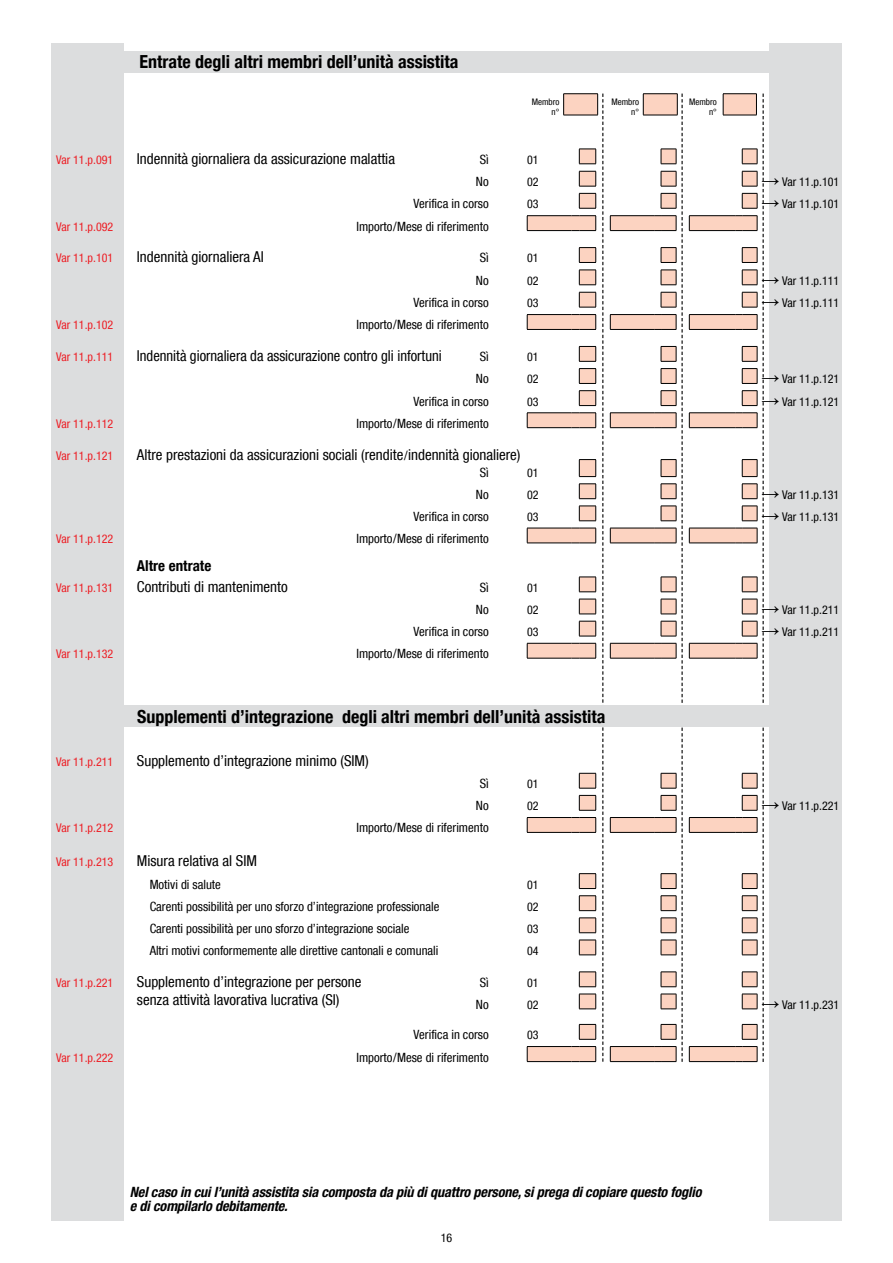
<style>
.page{position:relative;width:893px;height:1263px;background:#fff}
.page>*{position:absolute;margin:0;border:0;box-sizing:border-box;transform-origin:0 0}
.Text_10_12{font:700 condensed 18px "Helvetica Neue LT Com";color:#000}
.text_8_9{font:condensed 15px/18px "Helvetica Neue LT Com";color:#000}
.Text_10_12-2{font:700 condensed 15px "Helvetica Neue LT Com";color:#000}
.Text_10_12-3{font:italic 700 condensed 14.25px/14.2px "Helvetica Neue LT Com";letter-spacing:-.01em;color:#000}
.text_8_9-2{font:condensed 12.75px "Helvetica Neue LT Com";color:#000}
.text_8_9-3{font:condensed 12px "Helvetica Neue LT Com";color:#000}
.text_8_9-4{font:condensed 12px "Helvetica Neue LT Com";color:#ed1d24}
.text_8_9-5{font:condensed 9px/10.5px "Helvetica Neue LT Com";color:#000;text-align:right}
.s1{font-family:"Times New Roman";font-weight:700;font-stretch:normal;font-size:18px}
.s2{font-size:12.75px}
</style>
<div class="page">
<div style="left:51px;top:43px;width:72px;height:1177px;background:#dcddde"></div>
<div style="left:770px;top:43px;width:72px;height:1177px;background:#dcddde"></div>
<hr style="left:563px;top:93px;width:35px;height:1px;background:#000">
<hr style="left:643px;top:93px;width:34px;height:1px;background:#000">
<hr style="left:723px;top:93px;width:34px;height:1px;background:#000">
<svg style="left:527px;top:216px;width:36px;height:442px"></svg>
<hr style="left:527px;top:215px;width:44px;height:1px;background:#000">
<svg style="left:527px;top:216px;width:1px;height:14px"></svg>
<hr style="left:527px;top:230px;width:44px;height:1px;background:#000">
<hr style="left:527px;top:314px;width:44px;height:1px;background:#000">
<svg style="left:527px;top:315px;width:1px;height:14px"></svg>
<hr style="left:527px;top:329px;width:44px;height:1px;background:#000">
<hr style="left:527px;top:412px;width:44px;height:1px;background:#000">
<svg style="left:527px;top:413px;width:1px;height:14px"></svg>
<hr style="left:527px;top:427px;width:44px;height:1px;background:#000">
<hr style="left:527px;top:528px;width:44px;height:1px;background:#000">
<svg style="left:527px;top:528px;width:1px;height:15px"></svg>
<hr style="left:527px;top:543px;width:44px;height:1px;background:#000">
<hr style="left:527px;top:643px;width:44px;height:1px;background:#000">
<svg style="left:527px;top:643px;width:1px;height:15px"></svg>
<hr style="left:527px;top:658px;width:44px;height:1px;background:#000">
<div style="left:120px;top:51px;width:658px;height:21px;background:#dcddde"></div>
<svg style="left:528px;top:818px;width:35px;height:243px"></svg>
<hr style="left:527px;top:817px;width:44px;height:1px;background:#000">
<svg style="left:527px;top:818px;width:1px;height:14px"></svg>
<hr style="left:527px;top:832px;width:44px;height:1px;background:#000">
<hr style="left:527px;top:1046px;width:44px;height:1px;background:#000">
<svg style="left:527px;top:1047px;width:1px;height:14px"></svg>
<hr style="left:527px;top:1061px;width:44px;height:1px;background:#000">
<svg style="left:563px;top:94px;width:201px;height:968px"></svg>
<div style="left:118px;top:705px;width:657px;height:22px;background:#dcddde"></div>
<p class="Text_10_12" style="left:140px;top:51px;width:320px">Entrate degli altri membri dell’unità assistita</p>
<p class="text_8_9-5" style="left:532px;top:96px;width:29px">Membro n°</p>
<p class="text_8_9-5" style="left:611px;top:96px;width:29px">Membro n°</p>
<p class="text_8_9-5" style="left:689px;top:96px;width:29px">Membro n°</p>
<p class="text_8_9-4" style="left:56px;top:152px;width:59px">Var 11.p.091</p>
<p class="text_8_9" style="left:137px;top:149px;width:260px">Indennità giornaliera da assicurazione malattia</p>
<p class="text_8_9-2" style="left:480px;top:152px;width:10px">Sì</p>
<p class="text_8_9-3" style="left:527px;top:152px;width:13px">01</p>
<p class="text_8_9-2" style="left:476px;top:174px;width:14px">No</p>
<p class="text_8_9-3" style="left:527px;top:175px;width:13px">02</p>
<p class="text_8_9-3" style="left:762px;top:175px;width:79px"><span class="s1">→</span> Var 11.p.101</p>
<p class="text_8_9-2" style="left:414px;top:196px;width:77px">Verifica in corso</p>
<p class="text_8_9-3" style="left:527px;top:197px;width:13px">03</p>
<p class="text_8_9-3" style="left:762px;top:197px;width:79px"><span class="s1">→</span> Var 11.p.101</p>
<p class="text_8_9-4" style="left:56px;top:219px;width:59px">Var 11.p.092</p>
<p class="text_8_9-2" style="left:356px;top:219px;width:134px">Importo/Mese di riferimento</p>
<p class="text_8_9-4" style="left:56px;top:251px;width:59px">Var 11.p.101</p>
<p class="text_8_9" style="left:137px;top:248px;width:128px">Indennità giornaliera AI</p>
<p class="text_8_9-2" style="left:480px;top:250px;width:10px">Sì</p>
<p class="text_8_9-3" style="left:527px;top:251px;width:13px">01</p>
<p class="text_8_9-2" style="left:476px;top:273px;width:14px">No</p>
<p class="text_8_9-3" style="left:527px;top:273px;width:13px">02</p>
<p class="text_8_9-3" style="left:762px;top:273px;width:79px"><span class="s1">→</span> Var 11.p.111</p>
<p class="text_8_9-2" style="left:414px;top:295px;width:77px">Verifica in corso</p>
<p class="text_8_9-3" style="left:527px;top:296px;width:13px">03</p>
<p class="text_8_9-3" style="left:762px;top:296px;width:79px"><span class="s1">→</span> Var 11.p.111</p>
<p class="text_8_9-4" style="left:56px;top:318px;width:59px">Var 11.p.102</p>
<p class="text_8_9-2" style="left:356px;top:317px;width:134px">Importo/Mese di riferimento</p>
<p class="text_8_9-4" style="left:56px;top:350px;width:59px">Var 11.p.111</p>
<p class="text_8_9" style="left:137px;top:347px;width:306px">Indennità giornaliera da assicurazione contro gli infortuni</p>
<p class="text_8_9-2" style="left:480px;top:349px;width:10px">Sì</p>
<p class="text_8_9-3" style="left:527px;top:350px;width:13px">01</p>
<p class="text_8_9-2" style="left:476px;top:371px;width:14px">No</p>
<p class="text_8_9-3" style="left:527px;top:372px;width:13px">02</p>
<p class="text_8_9-3" style="left:762px;top:372px;width:79px"><span class="s1">→</span> Var 11.p.121</p>
<p class="text_8_9-2" style="left:414px;top:393px;width:77px">Verifica in corso</p>
<p class="text_8_9-3" style="left:527px;top:394px;width:13px">03</p>
<p class="text_8_9-3" style="left:762px;top:394px;width:79px"><span class="s1">→</span> Var 11.p.121</p>
<p class="text_8_9-4" style="left:56px;top:416px;width:59px">Var 11.p.112</p>
<p class="text_8_9-2" style="left:356px;top:416px;width:134px">Importo/Mese di riferimento</p>
<p class="text_8_9-4" style="left:56px;top:448px;width:59px">Var 11.p.121</p>
<p class="text_8_9" style="left:137px;top:445px;width:385px">Altre prestazioni da assicurazioni sociali (rendite<span class="s2">/</span>indennità gionaliere)</p>
<p class="text_8_9-2" style="left:480px;top:465px;width:10px">Sì</p>
<p class="text_8_9-3" style="left:527px;top:465px;width:13px">01</p>
<p class="text_8_9-2" style="left:476px;top:487px;width:14px">No</p>
<p class="text_8_9-3" style="left:527px;top:487px;width:13px">02</p>
<p class="text_8_9-3" style="left:762px;top:487px;width:79px"><span class="s1">→</span> Var 11.p.131</p>
<p class="text_8_9-2" style="left:414px;top:509px;width:77px">Verifica in corso</p>
<p class="text_8_9-3" style="left:527px;top:509px;width:13px">03</p>
<p class="text_8_9-3" style="left:762px;top:509px;width:79px"><span class="s1">→</span> Var 11.p.131</p>
<p class="text_8_9-4" style="left:56px;top:532px;width:59px">Var 11.p.122</p>
<p class="text_8_9-2" style="left:356px;top:531px;width:134px">Importo/Mese di riferimento</p>
<p class="Text_10_12-2" style="left:137px;top:556px;width:76px">Altre entrate</p>
<p class="text_8_9-4" style="left:56px;top:580px;width:59px">Var 11.p.131</p>
<p class="text_8_9" style="left:137px;top:577px;width:152px">Contributi di mantenimento</p>
<p class="text_8_9-2" style="left:480px;top:580px;width:10px">Sì</p>
<p class="text_8_9-3" style="left:527px;top:580px;width:13px">01</p>
<p class="text_8_9-2" style="left:476px;top:602px;width:14px">No</p>
<p class="text_8_9-3" style="left:527px;top:603px;width:13px">02</p>
<p class="text_8_9-3" style="left:762px;top:603px;width:79px"><span class="s1">→</span> Var 11.p.211</p>
<p class="text_8_9-2" style="left:414px;top:624px;width:77px">Verifica in corso</p>
<p class="text_8_9-3" style="left:527px;top:625px;width:13px">03</p>
<p class="text_8_9-3" style="left:762px;top:625px;width:79px"><span class="s1">→</span> Var 11.p.211</p>
<p class="text_8_9-4" style="left:56px;top:647px;width:59px">Var 11.p.132</p>
<p class="text_8_9-2" style="left:356px;top:646px;width:134px">Importo/Mese di riferimento</p>
<p class="Text_10_12" style="left:137px;top:705px;width:470px">Supplementi d’integrazione degli altri membri dell’unità assistita</p>
<p class="text_8_9-4" style="left:56px;top:755px;width:59px">Var 11.p.211</p>
<p class="text_8_9" style="left:137px;top:751px;width:233px">Supplemento d’integrazione minimo (SIM)</p>
<p class="text_8_9-2" style="left:480px;top:776px;width:10px">Sì</p>
<p class="text_8_9-3" style="left:527px;top:777px;width:13px">01</p>
<p class="text_8_9-2" style="left:476px;top:798px;width:14px">No</p>
<p class="text_8_9-3" style="left:527px;top:799px;width:13px">02</p>
<p class="text_8_9-3" style="left:762px;top:799px;width:79px"><span class="s1">→</span> Var 11.p.221</p>
<p class="text_8_9-4" style="left:56px;top:821px;width:59px">Var 11.p.212</p>
<p class="text_8_9-2" style="left:356px;top:820px;width:134px">Importo/Mese di riferimento</p>
<p class="text_8_9-4" style="left:56px;top:855px;width:59px">Var 11.p.213</p>
<p class="text_8_9" style="left:137px;top:852px;width:122px">Misura relativa al SIM</p>
<p class="text_8_9-2" style="left:150px;top:876px;width:73px">Motivi di salute</p>
<p class="text_8_9-3" style="left:527px;top:877px;width:13px">01</p>
<p class="text_8_9-2" style="left:150px;top:899px;width:291px">Carenti possibilità per uno sforzo d’integrazione professionale</p>
<p class="text_8_9-3" style="left:527px;top:899px;width:13px">02</p>
<p class="text_8_9-2" style="left:150px;top:921px;width:261px">Carenti possibilità per uno sforzo d’integrazione sociale</p>
<p class="text_8_9-3" style="left:527px;top:921px;width:13px">03</p>
<p class="text_8_9-2" style="left:150px;top:943px;width:290px">Altri motivi conformemente alle direttive cantonali e comunali</p>
<p class="text_8_9-3" style="left:527px;top:943px;width:13px">04</p>
<p class="text_8_9-4" style="left:56px;top:975px;width:59px">Var 11.p.221</p>
<p class="text_8_9" style="left:137px;top:972px;width:226px">Supplemento d’integrazione per persone senza attività lavorativa lucrativa (SI)</p>
<p class="text_8_9-2" style="left:480px;top:975px;width:10px">Sì</p>
<p class="text_8_9-3" style="left:527px;top:975px;width:13px">01</p>
<p class="text_8_9-2" style="left:476px;top:997px;width:14px">No</p>
<p class="text_8_9-3" style="left:527px;top:997px;width:13px">02</p>
<p class="text_8_9-3" style="left:762px;top:997px;width:79px"><span class="s1">→</span> Var 11.p.231</p>
<p class="text_8_9-2" style="left:414px;top:1027px;width:77px">Verifica in corso</p>
<p class="text_8_9-3" style="left:527px;top:1028px;width:13px">03</p>
<p class="text_8_9-4" style="left:56px;top:1050px;width:59px">Var 11.p.222</p>
<p class="text_8_9-2" style="left:356px;top:1049px;width:134px">Importo/Mese di riferimento</p>
<p class="Text_10_12-3" style="left:130px;top:1184px;width:573px">Nel caso in cui l’unità assistita sia composta da più di quattro persone, si prega di copiare questo foglio e di compilarlo debitamente.</p>
<p class="text_8_9-3" style="left:441px;top:1230px;width:13px">16</p>
</div>
